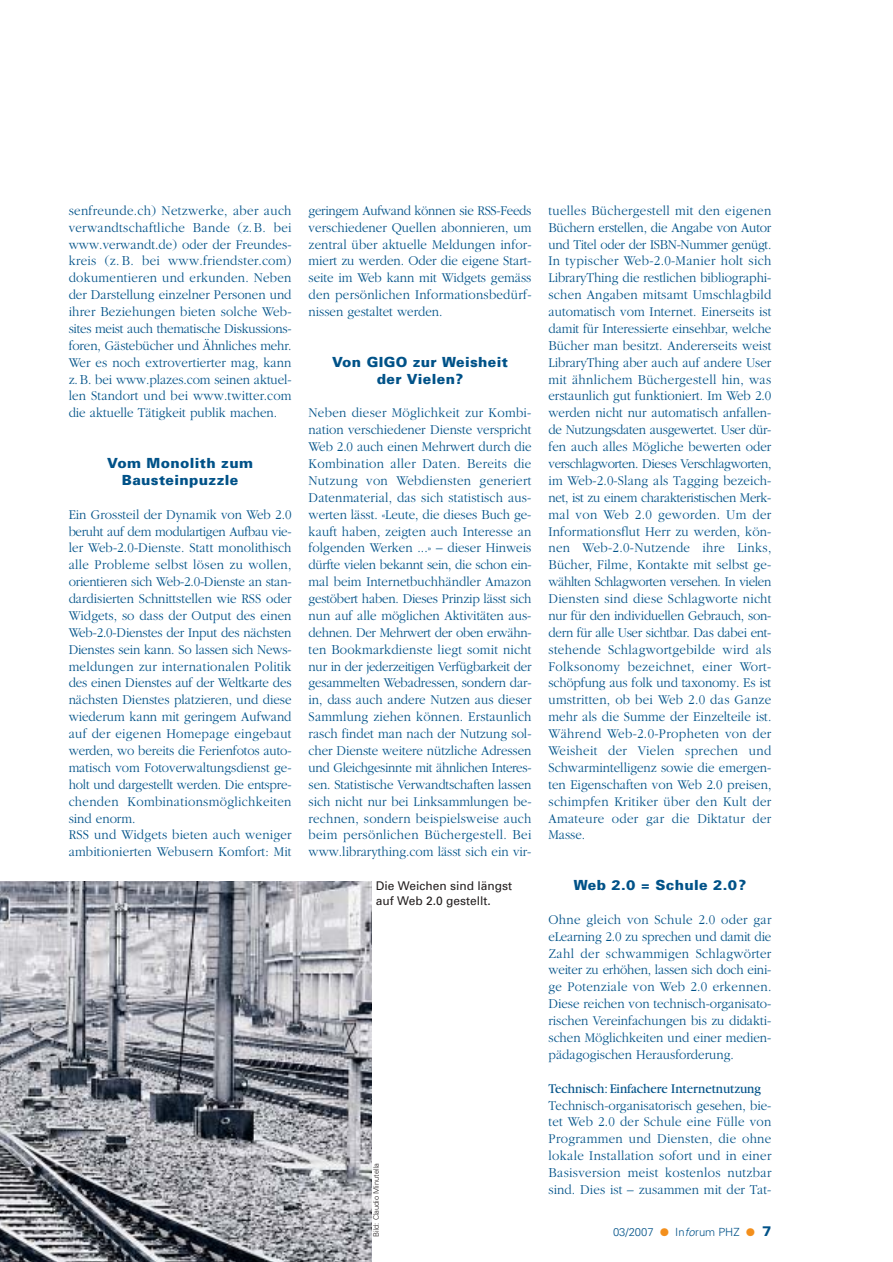
<style>
.page{position:relative;width:893px;height:1262px;background:#fff}
.page>*{position:absolute;margin:0;border:0;box-sizing:border-box;transform-origin:0 0}
.t1{font:300 13.95px/17px "Garamond";color:#005288;text-align:justify;scale:.93 1}
.t2{font:900 13.95px/17px "Univers";letter-spacing:.025em;color:#005288;text-align:center}
.t3{font:13.95px "Garamond";color:#005288;scale:.93 1}
.t4{font:12px/14.7px "Univers";color:#231f1f}
.t5{font:300 11.25px "Univers";color:#005288}
.t6{font:300 7.5px "Univers";color:#231f1f}
.s1{font-style:italic}
</style>
<div class="page">
<svg style="left:0;top:881px;width:372px;height:380px;background:#94969d"></svg>
<p class="t1" style="left:69px;top:203px;width:241px">senfreunde.ch) Netzwerke, aber auch verwandtschaftliche Bande (z.B. bei www.verwandt.de) oder der Freundes&shy;kreis (z. B. bei www.friendster.com) dokumentieren und erkunden. Neben der Darstellung einzelner Personen und ihrer Beziehungen bieten solche Web&shy;sites meist auch thematische Diskussions&shy;foren, Gästebücher und Ähnliches mehr.<br>Wer es noch extrovertierter mag, kann z.B. bei www.plazes.com seinen aktuel&shy;len Standort und bei www.twitter.com die aktuelle Tätigkeit publik machen.</p>
<p class="t2" style="left:107px;top:456px;width:147px">Vom Monolith zum<br>Bausteinpuzzle</p>
<p class="t1" style="left:69px;top:507px;width:241px;text-align:left">Ein Grossteil der Dynamik von Web 2.0 beruht auf dem modulartigen Aufbau vie&shy;ler Web-2.0-Dienste. Statt monolithisch alle Probleme selbst lösen zu wollen, orientieren sich Web-2.0-Dienste an stan&shy;dardisierten Schnittstellen wie RSS oder Widgets, so dass der Output des einen Web-2.0-Dienstes der Input des nächsten Dienstes sein kann. So lassen sich News&shy;meldungen zur internationalen Politik des einen Dienstes auf der Weltkarte des nächsten Dienstes platzieren, und diese wiederum kann mit geringem Aufwand auf der eigenen Homepage eingebaut werden, wo bereits die Ferienfotos auto&shy;matisch vom Fotoverwaltungsdienst ge&shy;holt und dargestellt werden. Die entspre&shy;chenden Kombinationsmöglichkeiten sind enorm.<br>RSS und Widgets bieten auch weniger ambitionierten Webusern Komfort: Mit</p>
<p class="t1" style="left:308px;top:203px;width:241px">geringem Aufwand können sie RSS-Feeds verschiedener Quellen abonnieren, um zentral über aktuelle Meldungen infor&shy;miert zu werden. Oder die eigene Start&shy;seite im Web kann mit Widgets gemäss den persönlichen Informationsbedürf&shy;nissen gestaltet werden.</p>
<p class="t2" style="left:332px;top:354px;width:177px">Von GIGO zur Weisheit der Vielen?</p>
<p class="t1" style="left:308px;top:405px;width:241px">Neben dieser Möglichkeit zur Kombi&shy;nation verschiedener Dienste verspricht Web 2.0 auch einen Mehrwert durch die Kombination aller Daten. Bereits die Nutzung von Webdiensten generiert Datenmaterial, das sich statistisch aus&shy;werten lässt. «Leute, die dieses Buch ge&shy;kauft haben, zeigten auch Interesse an folgenden Werken ...» – dieser Hinweis dürfte vielen bekannt sein, die schon ein&shy;mal beim Internetbuchhändler Amazon gestöbert haben. Dieses Prinzip lässt sich nun auf alle möglichen Aktivitäten aus&shy;dehnen. Der Mehrwert der oben erwähn&shy;ten Bookmarkdienste liegt somit nicht nur in der jederzeitigen Verfügbarkeit der gesammelten Webadressen, sondern dar&shy;in, dass auch andere Nutzen aus dieser Sammlung ziehen können. Erstaunlich rasch findet man nach der Nutzung sol&shy;cher Dienste weitere nützliche Adressen und Gleichgesinnte mit ähnlichen Interes&shy;sen. Statistische Verwandtschaften lassen sich nicht nur bei Linksammlungen be&shy;rechnen, sondern beispielsweise auch beim persönlichen Büchergestell. Bei www.librarything.com lässt sich ein vir-</p>
<p class="t4" style="left:376px;top:879px;width:138px">Die Weichen sind längst auf Web 2.0 gestellt.</p>
<p class="t6" style="left:373px;top:1237px;width:76px;rotate:-90deg">Bild: Claudio Minutella</p>
<p class="t1" style="left:548px;top:203px;width:241px">tuelles Büchergestell mit den eigenen Büchern erstellen, die Angabe von Autor und Titel oder der ISBN-Nummer genügt.<br>In typischer Web-2.0-Manier holt sich LibraryThing die restlichen bibliographi&shy;schen Angaben mitsamt Umschlagbild automatisch vom Internet. Einerseits ist damit für Interessierte einsehbar, welche Bücher man besitzt. Andererseits weist LibraryThing aber auch auf andere User mit ähnlichem Büchergestell hin, was erstaunlich gut funktioniert. Im Web 2.0 werden nicht nur automatisch anfallen&shy;de Nutzungsdaten ausgewertet. User dür&shy;fen auch alles Mögliche bewerten oder verschlagworten. Dieses Verschlagworten, im Web-2.0-Slang als Tagging bezeich&shy;net, ist zu einem charakteristischen Merk&shy;mal von Web 2.0 geworden. Um der Informationsflut Herr zu werden, kön&shy;nen Web-2.0-Nutzende ihre Links, Bücher, Filme, Kontakte mit selbst ge&shy;wählten Schlagworten versehen. In vielen Diensten sind diese Schlagworte nicht nur für den individuellen Gebrauch, son&shy;dern für alle User sichtbar. Das dabei ent&shy;stehende Schlagwortgebilde wird als Folksonomy bezeichnet, einer Wort&shy;schöpfung aus folk und taxonomy. Es ist umstritten, ob bei Web 2.0 das Ganze mehr als die Summe der Einzelteile ist.<br>Während Web-2.0-Propheten von der Weisheit der Vielen sprechen und Schwarmintelligenz sowie die emergen&shy;ten Eigenschaften von Web 2.0 preisen, schimpfen Kritiker über den Kult der Amateure oder gar die Diktatur der Masse.</p>
<p class="t2" style="left:574px;top:877px;width:174px">Web 2.0 = Schule 2.0?</p>
<p class="t1" style="left:548px;top:912px;width:241px">Ohne gleich von Schule 2.0 oder gar eLearning 2.0 zu sprechen und damit die Zahl der schwammigen Schlagwörter weiter zu erhöhen, lassen sich doch eini&shy;ge Potenziale von Web 2.0 erkennen.<br>Diese reichen von technisch-organisato&shy;rischen Vereinfachungen bis zu didakti&shy;schen Möglichkeiten und einer medien&shy;pädagogischen Herausforderung.</p>
<p class="t3" style="left:548px;top:1083px;width:230px">Technisch: Einfachere Internetnutzung</p>
<p class="t1" style="left:548px;top:1097px;width:241px">Technisch-organisatorisch gesehen, bie&shy;tet Web 2.0 der Schule eine Fülle von Programmen und Diensten, die ohne lokale Installation sofort und in einer Basisversion meist kostenlos nutzbar sind. Dies ist – zusammen mit der Tat-</p>
<p class="t5" style="left:613px;top:1227px;width:42px">03/2007</p>
<p class="t5" style="left:675px;top:1227px;width:66px">In<span class="s1">fo</span>rum PHZ</p>
<p class="t2" style="left:762px;top:1223px;width:11px">7</p>
</div>
